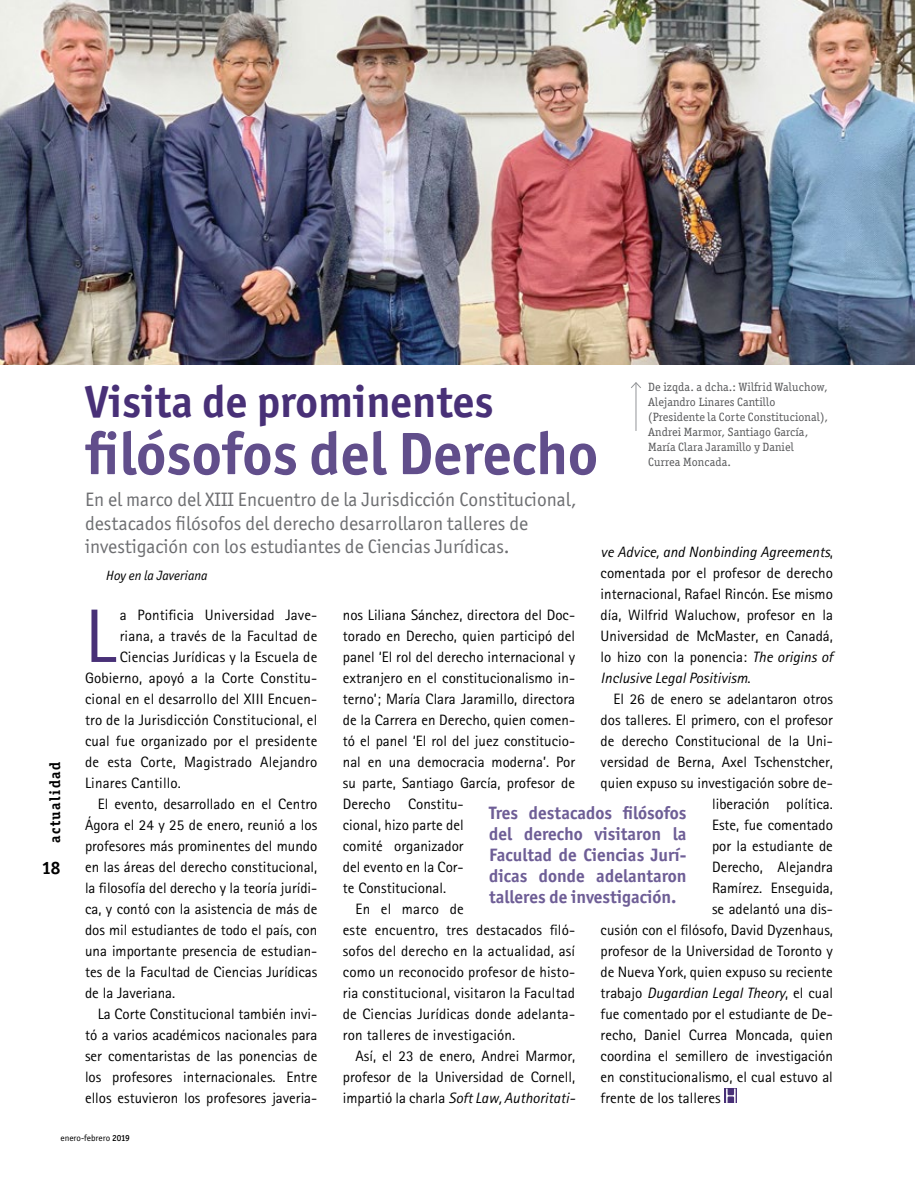
<style>
.page{position:relative;width:918px;height:1188px;background:#fff}
.page>*{position:absolute;margin:0;border:0;box-sizing:border-box;transform-origin:0 0}
.t1{font:75.9px "AT Rotis Sans Serif";color:#483077}
.t2{font:700 60px "Officina Sans ITC";color:#614e8b}
.t3{font:700 45px "Officina Sans ITC";color:#483077}
.t4{font:19.5px/23.4px "Officina Sans ITC";color:#6d6e71}
.t5{font:700 18px/21px "Officina Sans ITC";color:#6e5e96;text-align:justify}
.t6{font:700 18px "Officina Sans ITC";color:#000}
.t7{font:15px/21px "AT Rotis Sans Serif";color:#000;text-align:justify}
.t8{font:italic 15px "AT Rotis Sans Serif";color:#000}
.t9{font:700 15px "Officina Ser ITC";letter-spacing:.1em;color:#000}
.t10{font:italic 13.5px "Officina Sans ITC";color:#000}
.t11{font:12px/15px "Officina Ser ITC";letter-spacing:.01em;color:#58595b}
.t12{font:9px "Officina Sans ITC";color:#000}
.s1{font-style:italic}
.s2{font-style:normal}
.s3{font-weight:500}
</style>
<div class="page">
<div style="left:724px;top:1089px;width:13px;height:14px;background:#483077"></div>
<svg style="left:726px;top:1089px;width:10px;height:14px"></svg>
<img style="left:0;top:0;width:915px;height:365px">
<hr style="left:636px;top:383px;width:1px;height:48px;background:#939598">
<svg style="left:631px;top:382px;width:10px;height:7px"></svg>
<p class="t9" style="left:46px;top:843px;width:82px;rotate:-90deg">actualidad</p>
<p class="t6" style="left:42px;top:857px;width:20px">18</p>
<p class="t11" style="left:648px;top:380px;width:181px">De izqda. a dcha.: Wilfrid Waluchow,<br>Alejandro Linares Cantillo (Presidente la Corte Constitucional),<br>Andrei Marmor, Santiago García,<br>María Clara Jaramillo y Daniel<br>Currea Moncada.</p>
<h3 class="t3" style="left:85px;top:374px;width:410px">Visita de prominentes</h3>
<h2 class="t2" style="left:85px;top:416px;width:514px">filósofos del Derecho</h2>
<h3 class="t4" style="left:85px;top:488px;width:493px">En el marco del XIII Encuentro de la Jurisdicción Constitucional, destacados filósofos del derecho desarrollaron talleres de investigación con los estudiantes de Ciencias Jurídicas.</h3>
<p class="t10" style="left:106px;top:568px;width:103px">Hoy en la Javeriana</p>
<p class="t7" style="left:601px;top:541px;width:234px"><span class="s1">ve Advice, and Nonbinding Agreements</span>, comentada por el profesor de derecho internacional, Rafael Rincón. Ese mismo día, Wilfrid Waluchow, profesor en la Universidad de McMaster, en Canadá, lo hizo con la ponencia: <span class="s1">The origins of Inclusive Legal Positivism</span>.</p>
<p class="t7" style="left:613px;top:688px;width:221px">El 26 de enero se adelantaron otros</p>
<p class="t7" style="left:601px;top:709px;width:234px">dos talleres. El primero, con el profesor</p>
<p class="t7" style="left:601px;top:730px;width:234px">de derecho Constitucional de la Uni-</p>
<p class="t7" style="left:601px;top:751px;width:234px">versidad de Berna, Axel Tschenstcher,</p>
<p class="t7" style="left:601px;top:772px;width:234px">quien expuso su investigación sobre de-</p>
<p class="t7" style="left:712px;top:793px;width:122px">liberación política.</p>
<p class="t7" style="left:712px;top:814px;width:122px">Este, fue comentado</p>
<p class="t7" style="left:712px;top:835px;width:122px">por la estudiante de</p>
<p class="t7" style="left:712px;top:856px;width:122px">Derecho, Alejandra</p>
<p class="t7" style="left:712px;top:877px;width:122px">Ramírez. Enseguida,</p>
<p class="t7" style="left:712px;top:898px;width:122px">se adelantó una dis-</p>
<p class="t7" style="left:601px;top:919px;width:234px">cusión con el filósofo, David Dyzenhaus,</p>
<p class="t7" style="left:601px;top:940px;width:234px">profesor de la Universidad de Toronto y</p>
<p class="t7" style="left:601px;top:961px;width:234px">de Nueva York, quien expuso su reciente</p>
<p class="t8" style="left:601px;top:984px;width:234px"><span class="s2">trabajo</span> Dugardian Legal Theory<span class="s2">, el cual</span></p>
<p class="t7" style="left:601px;top:1003px;width:234px">fue comentado por el estudiante de De-</p>
<p class="t7" style="left:601px;top:1024px;width:234px">recho, Daniel Currea Moncada, quien</p>
<p class="t7" style="left:601px;top:1045px;width:234px">coordina el semillero de investigación</p>
<p class="t7" style="left:601px;top:1066px;width:234px">en constitucionalismo, el cual estuvo al</p>
<p class="t7" style="left:601px;top:1087px;width:121px">frente de los talleres</p>
<p class="t7" style="left:343px;top:604px;width:234px">nos Liliana Sánchez, directora del Doc-</p>
<p class="t7" style="left:343px;top:625px;width:234px">torado en Derecho, quien participó del</p>
<p class="t7" style="left:343px;top:646px;width:234px">panel ‘El rol del derecho internacional y</p>
<p class="t7" style="left:343px;top:667px;width:234px">extranjero en el constitucionalismo in-</p>
<p class="t7" style="left:343px;top:688px;width:234px">terno’; María Clara Jaramillo, directora</p>
<p class="t7" style="left:343px;top:709px;width:234px">de la Carrera en Derecho, quien comen-</p>
<p class="t7" style="left:343px;top:730px;width:234px">tó el panel ‘El rol del juez constitucio-</p>
<p class="t7" style="left:343px;top:751px;width:234px">nal en una democracia moderna’. Por</p>
<p class="t7" style="left:343px;top:772px;width:234px">su parte, Santiago García, profesor de</p>
<p class="t7" style="left:343px;top:793px;width:122px">Derecho Constitu-</p>
<p class="t7" style="left:343px;top:814px;width:122px">cional, hizo parte del</p>
<p class="t7" style="left:343px;top:835px;width:122px">comité organizador</p>
<p class="t7" style="left:343px;top:856px;width:122px">del evento en la Cor-</p>
<p class="t7" style="left:343px;top:877px;width:105px">te Constitucional.</p>
<p class="t7" style="left:356px;top:898px;width:110px">En el marco de</p>
<p class="t7" style="left:343px;top:919px;width:234px">este encuentro, tres destacados filó-</p>
<p class="t7" style="left:343px;top:940px;width:234px">sofos del derecho en la actualidad, así</p>
<p class="t7" style="left:343px;top:961px;width:234px">como un reconocido profesor de histo-</p>
<p class="t7" style="left:343px;top:982px;width:234px">ria constitucional, visitaron la Facultad</p>
<p class="t7" style="left:343px;top:1003px;width:234px">de Ciencias Jurídicas donde adelanta-</p>
<p class="t7" style="left:343px;top:1024px;width:174px">ron talleres de investigación.</p>
<p class="t7" style="left:356px;top:1045px;width:221px">Así, el 23 de enero, Andrei Marmor,</p>
<p class="t7" style="left:343px;top:1066px;width:234px">profesor de la Universidad de Cornell,</p>
<p class="t8" style="left:343px;top:1089px;width:234px"><span class="s2">impartió la charla</span> Soft Law, Authoritati-</p>
<h1 class="t1" style="left:85px;top:592px;width:32px">L</h1>
<p class="t7" style="left:120px;top:604px;width:199px">a Pontificia Universidad Jave-</p>
<p class="t7" style="left:120px;top:625px;width:199px">riana, a través de la Facultad de</p>
<p class="t7" style="left:120px;top:646px;width:199px">Ciencias Jurídicas y la Escuela de</p>
<p class="t7" style="left:85px;top:667px;width:234px">Gobierno, apoyó a la Corte Constitu-</p>
<p class="t7" style="left:85px;top:688px;width:234px">cional en el desarrollo del XIII Encuen-</p>
<p class="t7" style="left:85px;top:709px;width:234px">tro de la Jurisdicción Constitucional, el</p>
<p class="t7" style="left:85px;top:730px;width:234px">cual fue organizado por el presidente</p>
<p class="t7" style="left:85px;top:751px;width:234px">de esta Corte, Magistrado Alejandro</p>
<p class="t7" style="left:85px;top:772px;width:98px">Linares Cantillo.</p>
<p class="t7" style="left:98px;top:793px;width:221px">El evento, desarrollado en el Centro</p>
<p class="t7" style="left:85px;top:814px;width:234px">Ágora el 24 y 25 de enero, reunió a los</p>
<p class="t7" style="left:85px;top:835px;width:234px">profesores más prominentes del mundo</p>
<p class="t7" style="left:85px;top:856px;width:234px">en las áreas del derecho constitucional,</p>
<p class="t7" style="left:85px;top:877px;width:234px">la filosofía del derecho y la teoría jurídi-</p>
<p class="t7" style="left:85px;top:898px;width:234px">ca, y contó con la asistencia de más de</p>
<p class="t7" style="left:85px;top:919px;width:234px">dos mil estudiantes de todo el país, con</p>
<p class="t7" style="left:85px;top:940px;width:234px">una importante presencia de estudian-</p>
<p class="t7" style="left:85px;top:961px;width:234px">tes de la Facultad de Ciencias Jurídicas</p>
<p class="t7" style="left:85px;top:982px;width:92px">de la Javeriana.</p>
<p class="t7" style="left:98px;top:1003px;width:221px">La Corte Constitucional también invi-</p>
<p class="t7" style="left:85px;top:1024px;width:234px">tó a varios académicos nacionales para</p>
<p class="t7" style="left:85px;top:1045px;width:234px">ser comentaristas de las ponencias de</p>
<p class="t7" style="left:85px;top:1066px;width:234px">los profesores internacionales. Entre</p>
<p class="t7" style="left:85px;top:1087px;width:234px">ellos estuvieron los profesores javeria-</p>
<p class="t5" style="left:489px;top:802px;width:199px">Tres destacados filósofos del derecho visitaron la Facultad de Ciencias Jurí&shy;dicas donde adelantaron talleres de investigación.</p>
<p class="t12" style="left:61px;top:1133px;width:71px">enero-febrero <span class="s3">2019</span></p>
</div>
